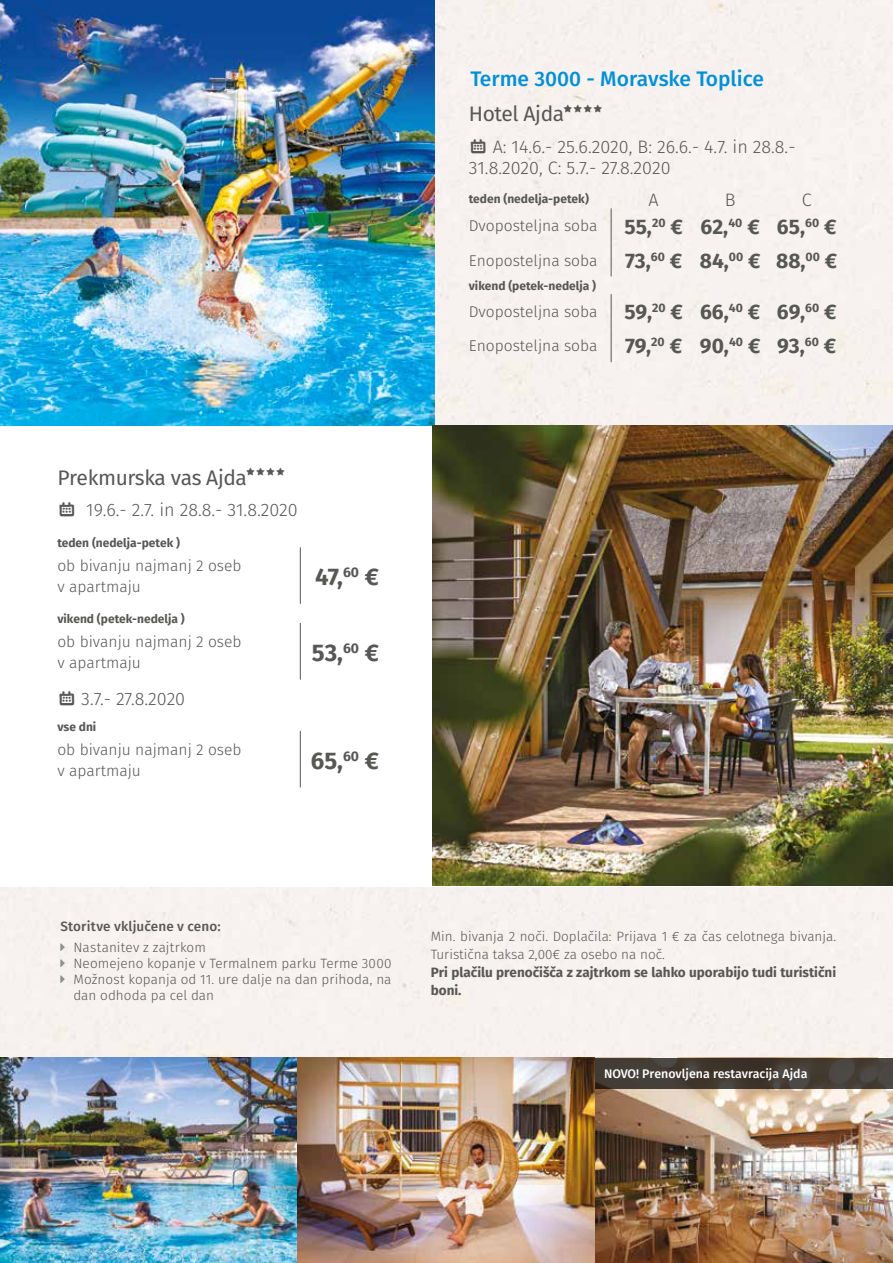
<style>
.page{position:relative;width:893px;height:1263px;background:#fff}
.page>*{position:absolute;margin:0;border:0;box-sizing:border-box;transform-origin:0 0}
.t1{font:700 24px "Fira Sans";color:#575756}
.t2{font:700 21px "Fira Sans";color:#575756}
.t3{font:21px "Fira Sans";letter-spacing:-.02em;color:#575756}
.t4{font:500 21px "Fira Sans";color:#0090d7}
.t5{font:300 18px/21.6px "Fira Sans";color:#575756}
.t6{font:300 15.6px/21px "Fira Sans";color:#575756}
.t7{font:300 13.5px/16.2px "Fira Sans";color:#575756}
.t8{font:700 13.5px/18px "Fira Sans";color:#575756}
.t9{font:500 13.5px "Fira Sans";letter-spacing:.005em;color:#575756}
.t10{font:500 12.45px "Fira Sans";color:#fff}
.t11{font:700 12px "Fira Sans";color:#575756}
</style>
<div class="page">
<div style="left:434px;top:0;width:459px;height:425px;background:#f7f2ef"></div>
<img style="left:1px;top:0;width:433px;height:425px">
<img style="left:433px;top:425px;width:460px;height:460px">
<div style="left:0;top:888px;width:893px;height:172px;background:#f7f2ef"></div>
<img style="left:1px;top:1058px;width:892px;height:205px">
<svg style="left:595px;top:1058px;width:298px;height:30px;background:#433c34"></svg>
<hr style="left:611px;top:208px;width:1px;height:34px;background:#575756">
<hr style="left:611px;top:242px;width:1px;height:34px;background:#575756">
<hr style="left:611px;top:294px;width:1px;height:34px;background:#575756">
<hr style="left:611px;top:328px;width:1px;height:34px;background:#575756">
<hr style="left:300px;top:547px;width:1px;height:57px;background:#575756">
<hr style="left:300px;top:623px;width:1px;height:57px;background:#575756">
<hr style="left:300px;top:731px;width:1px;height:56px;background:#575756">
<svg style="left:564px;top:104px;width:38px;height:8px"></svg>
<svg style="left:471px;top:139px;width:15px;height:14px"></svg>
<svg style="left:61px;top:943px;width:4px;height:8px"></svg>
<svg style="left:61px;top:959px;width:4px;height:8px"></svg>
<svg style="left:61px;top:975px;width:4px;height:8px"></svg>
<h2 class="t3" style="left:57px;top:463px;width:191px">Prekmurska vas Ajda</h2>
<h3 class="t5" style="left:86px;top:500px;width:213px">19.6.- 2.7. in 28.8.- 31.8.2020</h3>
<p class="t11" style="left:57px;top:535px;width:124px">teden (nedelja-petek )</p>
<p class="t6" style="left:57px;top:556px;width:186px">ob bivanju najmanj 2 oseb v apartmaju</p>
<h1 class="t1" style="left:315px;top:560px;width:65px">47,<sup>60</sup> €</h1>
<p class="t11" style="left:57px;top:610px;width:129px">vikend (petek-nedelja )</p>
<p class="t6" style="left:57px;top:632px;width:186px">ob bivanju najmanj 2 oseb v apartmaju</p>
<h1 class="t1" style="left:312px;top:635px;width:69px">53,<sup>60</sup> €</h1>
<h3 class="t5" style="left:81px;top:689px;width:105px">3.7.- 27.8.2020</h3>
<p class="t11" style="left:57px;top:718px;width:40px">vse dni</p>
<p class="t6" style="left:57px;top:740px;width:186px">ob bivanju najmanj 2 oseb v apartmaju</p>
<h1 class="t1" style="left:311px;top:743px;width:70px">65,<sup>60</sup> €</h1>
<h2 class="t4" style="left:470px;top:64px;width:295px">Terme 3000 - Moravske Toplice</h2>
<h2 class="t3" style="left:469px;top:99px;width:97px">Hotel Ajda</h2>
<h3 class="t5" style="left:469px;top:137px;width:328px;text-indent:24px">A: 14.6.- 25.6.2020, B: 26.6.- 4.7. in 28.8.-<br>31.8.2020, C: 5.7.- 27.8.2020</h3>
<p class="t11" style="left:469px;top:191px;width:122px">teden (nedelja-petek)</p>
<h3 class="t5" style="left:649px;top:190px;width:12px">A</h3>
<h3 class="t5" style="left:725px;top:190px;width:12px">B</h3>
<h3 class="t5" style="left:802px;top:190px;width:11px">C</h3>
<p class="t6" style="left:469px;top:217px;width:130px">Dvoposteljna soba</p>
<h2 class="t2" style="left:624px;top:212px;width:214px">55,<sup>20</sup> € 62,<sup>40</sup> € 65,<sup>60</sup> €</h2>
<p class="t6" style="left:469px;top:251px;width:130px">Enoposteljna soba</p>
<h2 class="t2" style="left:625px;top:246px;width:214px">73,<sup>60</sup> € 84,<sup>00</sup> € 88,<sup>00</sup> €</h2>
<p class="t11" style="left:469px;top:277px;width:129px">vikend (petek-nedelja )</p>
<p class="t6" style="left:469px;top:302px;width:130px">Dvoposteljna soba</p>
<h2 class="t2" style="left:624px;top:297px;width:214px">59,<sup>20</sup> € 66,<sup>40</sup> € 69,<sup>60</sup> €</h2>
<p class="t6" style="left:469px;top:336px;width:130px">Enoposteljna soba</p>
<h2 class="t2" style="left:625px;top:331px;width:212px">79,<sup>20</sup> € 90,<sup>40</sup> € 93,<sup>60</sup> €</h2>
<p class="t9" style="left:61px;top:917px;width:161px">Storitve vključene v ceno:</p>
<p class="t7" style="left:73px;top:940px;width:320px">Nastanitev z zajtrkom<br>Neomejeno kopanje v Termalnem parku Terme 3000<br>Možnost kopanja od 11. ure dalje na dan prihoda, na dan odhoda pa cel dan</p>
<p class="t7" style="left:431px;top:928px;width:407px;line-height:18px">Min. bivanja 2 noči. Doplačila: Prijava 1 € za čas celotnega bivanja.<br>Turistična taksa 2,00€ za osebo na noč.</p>
<p class="t8" style="left:431px;top:964px;width:407px">Pri plačilu prenočišča z zajtrkom se lahko uporabijo tudi turistični boni.</p>
<p class="t10" style="left:604px;top:1065px;width:205px">NOVO! Prenovljena restavracija Ajda</p>
</div>
